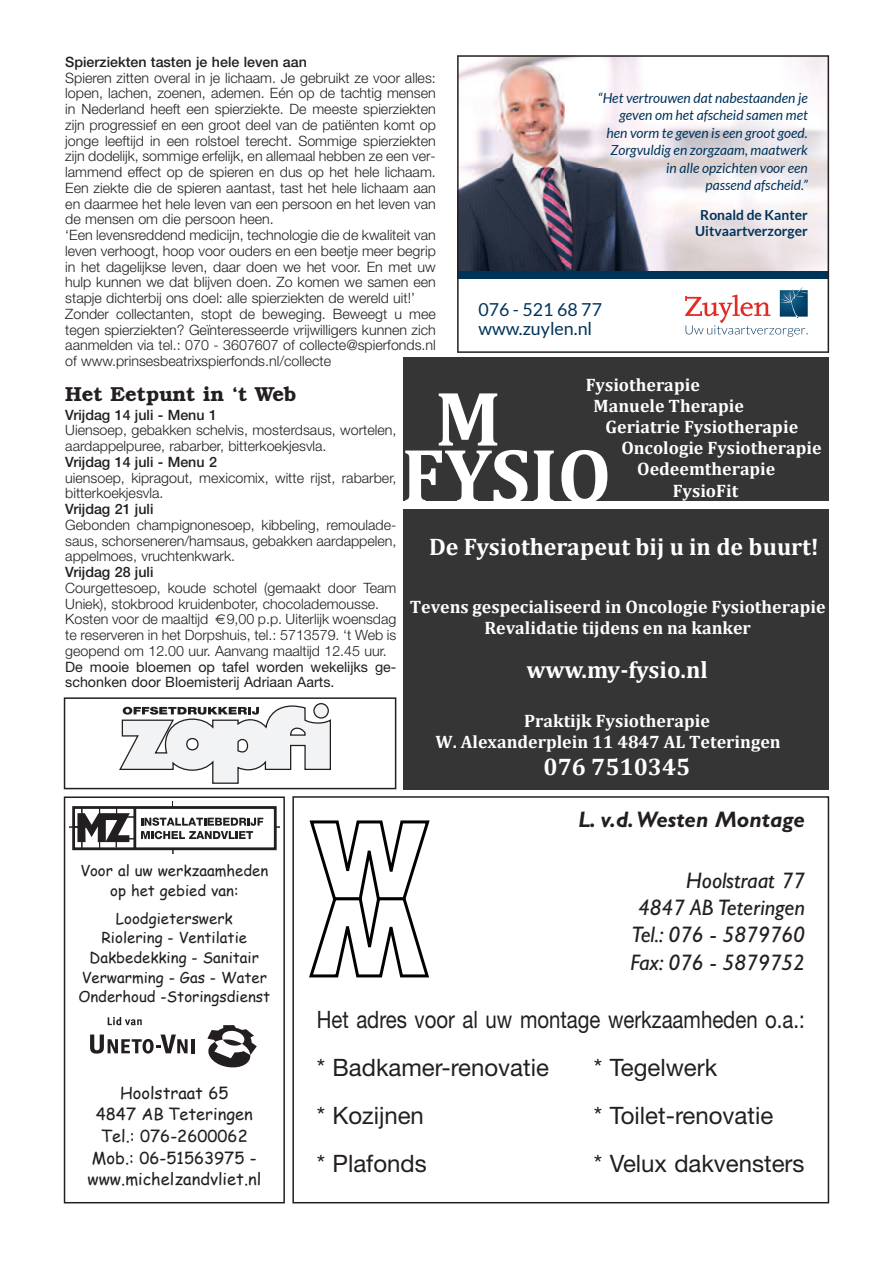
<style>
.page{position:relative;width:893px;height:1263px;background:#fff}
.page>*{position:absolute;margin:0;border:0;box-sizing:border-box;transform-origin:0 0}
.t1{font:700 78.15px "Cambria";color:#fff}
.t2{font:24px "Helvetica Neue";color:#231f20}
.t3{font:24px/48px "Helvetica Neue";color:#231f20;scale:.85 1}
.t4{font:700 24px "Cambria";color:#fff}
.t5{font:italic 22.5px/27.3px "Gill Sans";color:#231f20;text-align:right}
.t6{font:italic 700 22.5px "Gill Sans";color:#231f20}
.t7{font:600 20.25px "Bookman";color:#231f20}
.t8{font:700 18px/21.1px "Cambria";color:#fff}
.t9{font:17.85px/19.5px "Lato";color:#00335a}
.t10{font:16.5px/21.6px "Comic Sans MS";color:#231f20;text-align:center}
.t11{font:15px/19.6px "Comic Sans MS";color:#231f20;text-align:center}
.t12{font:300 14.25px/15.8px "Helvetica Neue";color:#231f20}
.t13{font:500 14.25px "Helvetica Neue";color:#231f20}
.t14{font:14.25px/15.8px "Helvetica Neue";color:#231f20}
.t15{font:italic 13.8px/17.4px "Lato";color:#00335a;text-align:right}
.t16{font:700 13.8px/16.4px "Lato";color:#00335a;text-align:center}
</style>
<div class="page">
<div style="left:64px;top:697px;width:332px;height:92px;border:2px solid #231f20"></div>
<div style="left:313px;top:703px;width:16px;height:16px;border:1px solid #231f20;border-radius:50%"></div>
<svg style="left:119px;top:705px;width:212px;height:79px"></svg>
<div style="left:404px;top:357px;width:425px;height:432px;background:#353535"></div>
<div style="left:404px;top:502px;width:425px;height:7px;background:#fff"></div>
<div style="left:292px;top:796px;width:537px;height:407px;border:2px solid #231f20"></div>
<svg style="left:309px;top:820px;width:121px;height:158px"></svg>
<div style="left:64px;top:796px;width:221px;height:407px;border:2px solid #231f20"></div>
<div style="left:72px;top:806px;width:205px;height:44px;border:3px solid #231f20"></div>
<hr style="left:133px;top:807px;width:3px;height:41px;background:#231f20">
<svg style="left:141px;top:817px;width:122px;height:22px"></svg>
<hr style="left:81px;top:808px;width:1px;height:40px;background:#231f20">
<hr style="left:99px;top:807px;width:1px;height:41px;background:#231f20">
<svg style="left:69px;top:808px;width:65px;height:39px"></svg>
<hr style="left:191px;top:1039px;width:3px;height:14px;background:#231f20">
<svg style="left:207px;top:1025px;width:50px;height:43px"></svg>
<svg style="left:90px;top:1034px;width:98px;height:20px"></svg>
<svg style="left:108px;top:1017px;width:34px;height:8px"></svg>
<svg style="left:457px;top:55px;width:372px;height:298px"></svg>
<p class="t13" style="left:65px;top:57px;width:243px">Spierziekten tasten je hele leven aan</p>
<p class="t12" style="left:65px;top:71px;width:372px">Spieren zitten overal in je lichaam. Je gebruikt ze voor alles: lopen, lachen, zoenen, ademen. Eén op de tachtig mensen in Nederland heeft een spierziekte. De meeste spierziekten zijn progressief en een groot deel van de patiënten komt op jonge leeftijd in een rolstoel terecht. Sommige spierziekten zijn dodelijk, sommige erfelijk, en allemaal hebben ze een ver&shy;lammend effect op de spieren en dus op het hele lichaam.<br>Een ziekte die de spieren aantast, tast het hele lichaam aan en daarmee het hele leven van een persoon en het leven van de mensen om die persoon heen.<br>‘Een levensreddend medicijn, technologie die de kwaliteit van leven verhoogt, hoop voor ouders en een beetje meer begrip in het dagelijkse leven, daar doen we het voor. En met uw hulp kunnen we dat blijven doen. Zo komen we samen een stapje dichterbij ons doel: alle spierziekten de wereld uit!’ Zonder collectanten, stopt de beweging. Beweegt u mee tegen spierziekten? Geïnteresseerde vrijwilligers kunnen zich aanmelden via tel.: 070 - 3607607 of collecte@spierfonds.nl of www.prinsesbeatrixspierfonds.nl/collecte</p>
<h3 class="t7" style="left:65px;top:382px;width:233px">Het Eetpunt in ‘t Web</h3>
<p class="t13" style="left:65px;top:409px;width:153px">Vrijdag 14 juli - Menu 1</p>
<p class="t12" style="left:65px;top:424px;width:333px">Uiensoep, gebakken schelvis, mosterdsaus, wortelen, aardappelpuree, rabarber, bitterkoekjesvla.</p>
<p class="t13" style="left:65px;top:457px;width:153px">Vrijdag 14 juli - Menu 2</p>
<p class="t12" style="left:65px;top:471px;width:333px">uiensoep, kipragout, mexicomix, witte rijst, rabarber, bitterkoekjesvla.</p>
<p class="t13" style="left:65px;top:504px;width:90px">Vrijdag 21 juli</p>
<p class="t12" style="left:65px;top:518px;width:333px;text-align:justify">Gebonden champignonesoep, kibbeling, remoulade&shy;saus, schorseneren/hamsaus, gebakken aardappelen, appelmoes, vruchtenkwark.</p>
<p class="t13" style="left:65px;top:567px;width:90px">Vrijdag 28 juli</p>
<p class="t12" style="left:65px;top:581px;width:333px">Courgettesoep, koude schotel (gemaakt door Team<br>Uniek), stokbrood kruidenboter, chocolademousse.<br>Kosten voor de maaltijd</p>
<p class="t15" style="left:598px;top:89px;width:211px">“Het vertrouwen dat nabestaanden je geven om het afscheid samen met hen vorm te geven is een groot goed.<br>Zorgvuldig en zorgzaam, maatwerk in alle opzichten voor een<br>passend afscheid.”</p>
<p class="t16" style="left:695px;top:206px;width:114px">Ronald de Kanter<br>Uitvaartverzorger</p>
<p class="t9" style="left:478px;top:299px;width:125px">076 - 521 68 77 www.zuylen.nl</p>
<p class="t8" style="left:586px;top:373px;width:116px">Fysiotherapie</p>
<p class="t8" style="left:594px;top:395px;width:152px">Manuele Therapie</p>
<p class="t8" style="left:605px;top:416px;width:194px">Geriatrie Fysiotherapie</p>
<p class="t8" style="left:621px;top:437px;width:202px">Oncologie Fysiotherapie</p>
<p class="t8" style="left:637px;top:458px;width:140px">Oedeemtherapie</p>
<p class="t8" style="left:673px;top:479px;width:67px">FysioFit</p>
<h1 class="t1" style="left:435px;top:371px;width:67px">M</h1>
<h1 class="t1" style="left:402px;top:428px;width:211px">FYSIO</h1>
<h2 class="t4" style="left:429px;top:532px;width:391px">De Fysiotherapeut bij u in de buurt!</h2>
<p class="t8" style="left:410px;top:595px;width:417px;text-align:center">Tevens gespecialiseerd in Oncologie Fysiotherapie<br>Revalidatie tijdens en na kanker</p>
<p class="t12" style="left:65px;top:613px;width:333px;text-align:justify;text-indent:161px">9,00 p.p. Uiterlijk woensdag te reserveren in het Dorpshuis, tel.: 5713579. ‘t Web is geopend om 12.00 uur. Aanvang maaltijd 12.45 uur.</p>
<p class="t14" style="left:65px;top:660px;width:333px">De mooie bloemen op tafel worden wekelijks ge&shy;schonken door Bloemisterij Adriaan Aarts.</p>
<h2 class="t4" style="left:526px;top:655px;width:183px">www.my-fysio.nl</h2>
<p class="t8" style="left:436px;top:710px;width:347px;text-indent:89px">Praktijk Fysiotherapie<br>W. Alexanderplein 11 4847 AL Teteringen</p>
<h2 class="t4" style="left:544px;top:752px;width:148px">076 7510345</h2>
<p class="t11" style="left:80px;top:860px;width:189px">Voor al uw werkzaamheden op het gebied van:</p>
<p class="t11" style="left:78px;top:908px;width:193px">Loodgieterswerk<br>Riolering - Ventilatie<br>Dakbedekking - Sanitair<br>Verwarming - Gas - Water<br>Onderhoud -Storingsdienst</p>
<p class="t10" style="left:87px;top:1081px;width:175px">Hoolstraat 65<br>4847 AB Teteringen<br>Tel.: 076-2600062<br>Mob.: 06-51563975 - www.michelzandvliet.nl</p>
<h3 class="t6" style="left:578px;top:811px;width:228px">L. v.d.Westen Montage</h3>
<h3 class="t5" style="left:631px;top:869px;width:176px">Hoolstraat 77<br>4847 AB Teteringen<br>Tel.: 076 - 5879760<br>Fax: 076 - 5879752</h3>
<h2 class="t3" style="left:317px;top:997px;width:576px">Het adres voor al uw montage werkzaamheden o.a.: * Badkamer-renovatie</h2>
<h2 class="t2" style="left:594px;top:1058px;width:125px">* Tegelwerk</h2>
<h2 class="t2" style="left:317px;top:1106px;width:109px">* Kozijnen</h2>
<h2 class="t2" style="left:594px;top:1106px;width:181px">* Toilet-renovatie</h2>
<h2 class="t2" style="left:317px;top:1154px;width:111px">* Plafonds</h2>
<h2 class="t2" style="left:594px;top:1154px;width:212px">* Velux dakvensters</h2>
</div>
